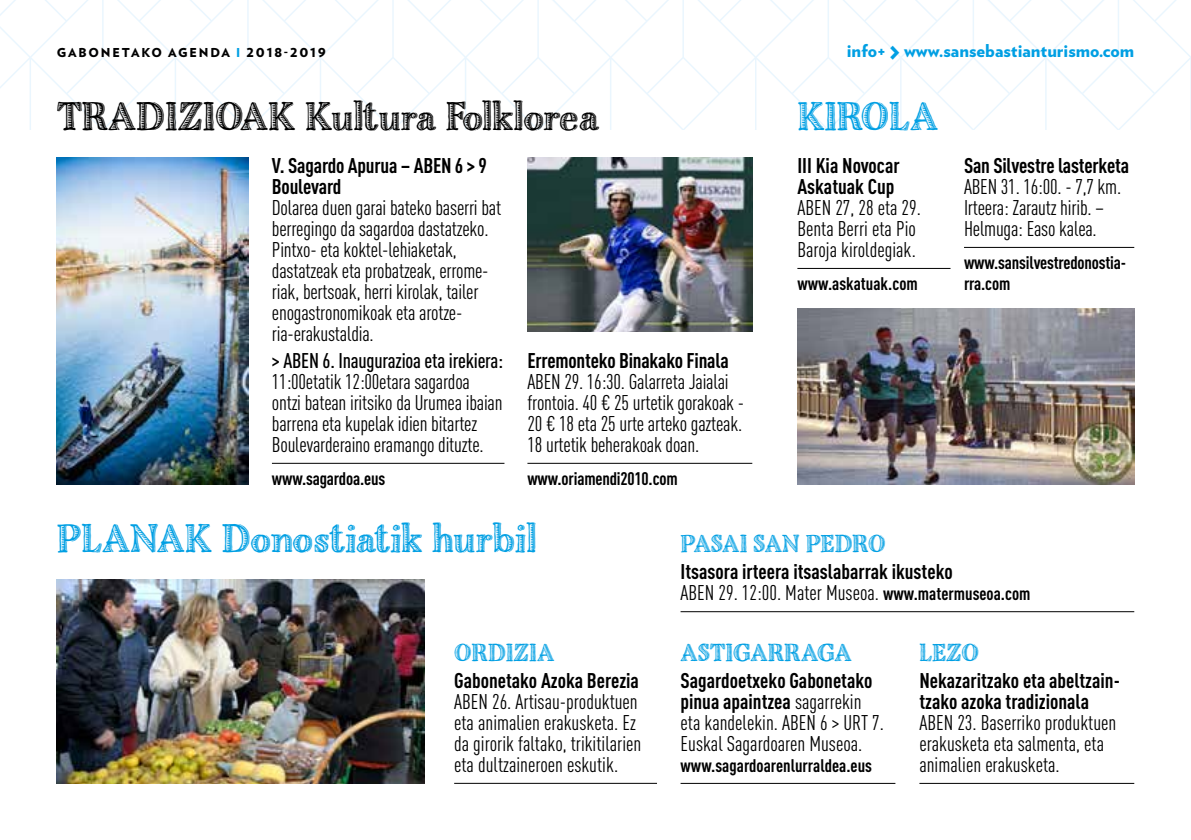
<style>
.page{position:relative;width:1191px;height:840px;background:#fff}
.page>*{position:absolute;margin:0;border:0;box-sizing:border-box;transform-origin:0 0}
.t1{font:42px "Charcuterie Etched";color:#009fe3}
.t2{font:42px "Charcuterie Etched";color:#000}
.t3{font:26px "Charcuterie Etched";color:#009fe3}
.t4{font:21px/21px "DIN Cond";letter-spacing:-.01em;color:#000}
.t5{font:700 21px/21px "DIN Cond";color:#000}
.t6{font:500 21px "DIN Cond";letter-spacing:-.01em;color:#000}
.t7{font:700 18px/21px "DIN Cond";letter-spacing:-.01em;color:#000}
.t8{font:900 17.6px "Verlag";color:#009fe3}
.t9{font:900 12.2px "Verlag";letter-spacing:.15em;color:#000}
.s1{color:#009fe3}
.s2{font-size:28.8px}
.s3{font-weight:400}
.s4{font-size:18px}
.s5{font-weight:700}
</style>
<div class="page">
<svg style="left:0;top:0;width:1191px;height:130px"></svg>
<hr style="left:680px;top:782px;width:215px;height:1px;background:#000">
<hr style="left:919px;top:782px;width:215px;height:1px;background:#000">
<img style="left:797px;top:308px;width:337px;height:176px">
<img style="left:57px;top:158px;width:191px;height:326px">
<img style="left:527px;top:158px;width:225px;height:173px">
<hr style="left:272px;top:462px;width:232px;height:1px;background:#000">
<hr style="left:527px;top:462px;width:225px;height:1px;background:#000">
<hr style="left:797px;top:268px;width:153px;height:1px;background:#000">
<hr style="left:964px;top:247px;width:170px;height:1px;background:#000">
<img style="left:57px;top:579px;width:368px;height:203px">
<hr style="left:680px;top:611px;width:454px;height:1px;background:#000">
<hr style="left:454px;top:782px;width:203px;height:1px;background:#000">
<p class="t9" style="left:57px;top:42px;width:271px">GABONETAKO AGENDA <span class="s1">I</span> 2018-2019</p>
<p class="t8" style="left:846px;top:36px;width:289px">info+ <span class="s2">&gt;</span> www.sansebastianturismo.com</p>
<h1 class="t2" style="left:57px;top:90px;width:544px">TRADIZIOAK Kultura Folklorea</h1>
<p class="t5" style="left:272px;top:154px;width:216px">V. Sagardo Apurua – ABEN 6 &gt; 9<br>Boulevard</p>
<p class="t4" style="left:272px;top:196px;width:231px">Dolarea duen garai bateko baserri bat berregingo da sagardoa dastatzeko.<br>Pintxo- eta koktel-lehiaketak, dastatzeak eta probatzeak, errome&shy;riak, bertsoak, herri kirolak, tailer enogastronomikoak eta arotze&shy;ria-erakustaldia.</p>
<p class="t6" style="left:272px;top:347px;width:233px">&gt; ABEN 6. Inaugurazioa eta irekiera:</p>
<p class="t4" style="left:272px;top:370px;width:232px">11:00etatik 12:00etara sagardoa ontzi batean iritsiko da Urumea ibaian barrena eta kupelak idien bitartez Boulevarderaino eramango dituzte.</p>
<p class="t7" style="left:272px;top:467px;width:115px">www.sagardoa.eus</p>
<p class="t5" style="left:527px;top:349px;width:203px">Erremonteko Binakako Finala</p>
<p class="t4" style="left:527px;top:370px;width:218px">ABEN 29. 16:30. Galarreta Jaialai frontoia. 40 € 25 urtetik gorakoak -<br>20 € 18 eta 25 urte arteko gazteak.<br>18 urtetik beherakoak doan.</p>
<p class="t7" style="left:527px;top:467px;width:152px">www.oriamendi2010.com</p>
<h1 class="t1" style="left:797px;top:90px;width:142px">KIROLA</h1>
<p class="t5" style="left:797px;top:154px;width:104px">III Kia Novocar<br>Askatuak Cup</p>
<p class="t4" style="left:797px;top:196px;width:125px">ABEN 27, 28 eta 29.<br>Benta Berri eta Pio<br>Baroja kiroldegiak.</p>
<p class="t7" style="left:797px;top:272px;width:122px">www.askatuak.com</p>
<p class="t5" style="left:964px;top:154px;width:167px">San Silvestre lasterketa</p>
<p class="t4" style="left:964px;top:175px;width:159px">ABEN 31. 16:00. - 7,7 km.<br>Irteera: Zarautz hirib. –<br>Helmuga: Easo kalea.</p>
<p class="t7" style="left:964px;top:251px;width:164px">www.sansilvestredonostia&shy;rra.com</p>
<h1 class="t1" style="left:57px;top:511px;width:481px">PLANAK Donostiatik hurbil</h1>
<p class="t3" style="left:454px;top:636px;width:102px">ORDIZIA</p>
<p class="t5" style="left:454px;top:668px;width:186px">Gabonetako Azoka Berezia</p>
<p class="t4" style="left:454px;top:690px;width:189px">ABEN 26. Artisau-produktuen eta animalien erakusketa. Ez da girorik faltako, trikitilarien eta dultzaineroen eskutik.</p>
<p class="t3" style="left:680px;top:527px;width:207px">PASAI SAN PEDRO</p>
<p class="t5" style="left:680px;top:560px;width:351px">Itsasora irteera itsaslabarrak ikusteko<br><span class="s3">ABEN 29. 12:00. Mater Museoa.</span> <span class="s4">www.matermuseoa.com</span></p>
<p class="t3" style="left:680px;top:636px;width:173px">ASTIGARRAGA</p>
<p class="t4" style="left:680px;top:669px;width:205px"><span class="s5">Sagardoetxeko Gabonetako pinua apaintzea</span> sagarrekin eta kandelekin. ABEN 6 &gt; URT 7.<br>Euskal Sagardoaren Museoa.</p>
<p class="t7" style="left:680px;top:753px;width:193px">www.sagardoarenlurraldea.eus</p>
<p class="t3" style="left:919px;top:636px;width:61px">LEZO</p>
<p class="t5" style="left:919px;top:668px;width:200px">Nekazaritzako eta abeltzain&shy;tzako azoka tradizionala</p>
<p class="t4" style="left:919px;top:711px;width:198px">ABEN 23. Baserriko produktuen erakusketa eta salmenta, eta animalien erakusketa.</p>
</div>
